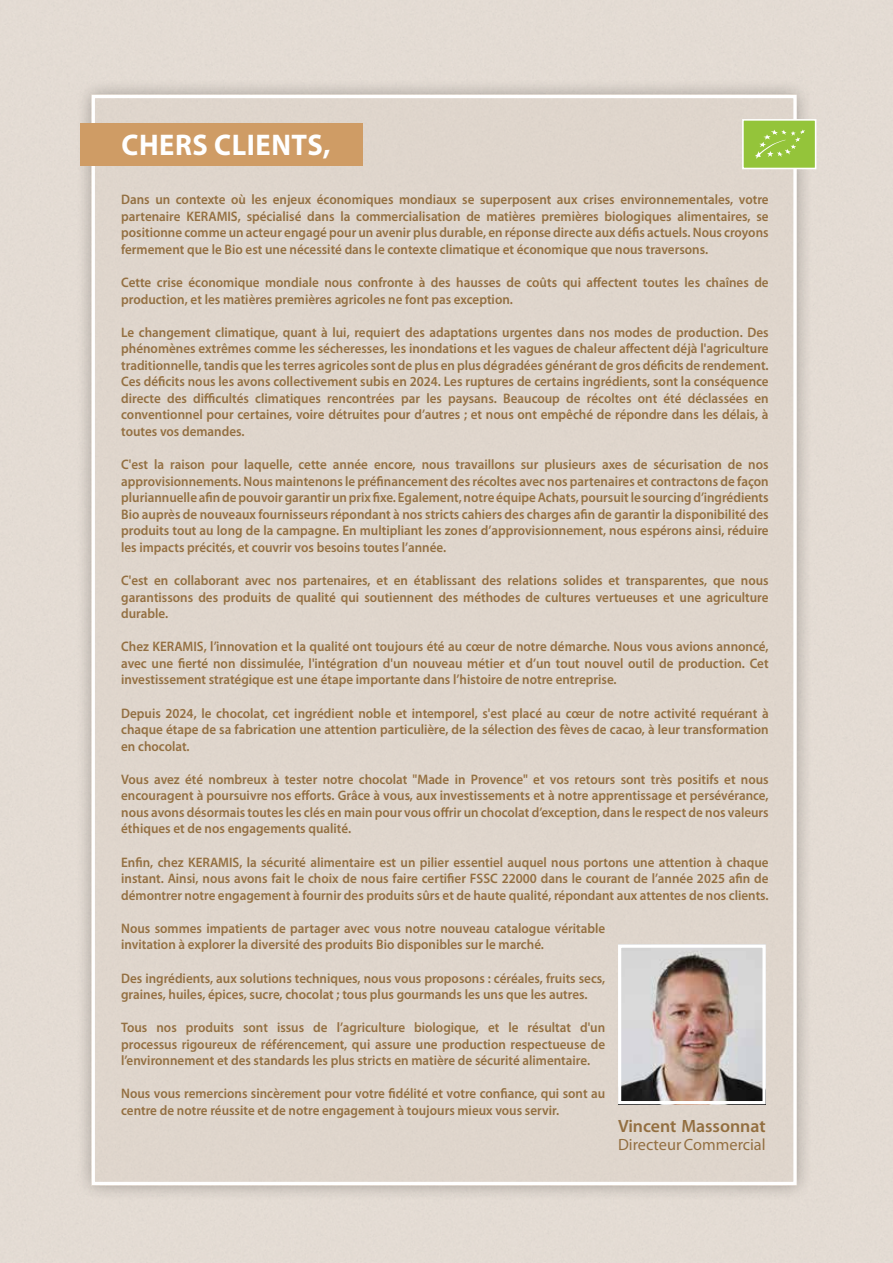
<style>
.page{position:relative;width:893px;height:1263px;background:#fff}
.page>*{position:absolute;margin:0;border:0;box-sizing:border-box;transform-origin:0 0}
.t1{font:700 30px "Myriad Pro";letter-spacing:.02em;color:#fff;scale:.95 1}
.t2{font:600 17.85px "Myriad Pro";color:#936f41}
.t3{font:16.35px "Myriad Pro";color:#936f41}
.t4{font:600 13.8px/16.5px "Myriad Pro";color:#936f41;text-align:justify;scale:.95 1}
</style>
<div class="page">
<div style="left:75px;top:78px;width:738px;height:1123px;background:#000;opacity:.6"></div>
<div style="left:96px;top:99px;width:697px;height:1082px;background:#dfd5cc"></div>
<div style="left:80px;top:124px;width:282px;height:42px;background:#cf9c65"></div>
<img style="left:622px;top:948px;width:140px;height:152px">
<div style="left:618px;top:944px;width:148px;height:160px;border:3px solid #fff"></div>
<div style="left:742px;top:119px;width:74px;height:50px;background:#94c43a;border:2px solid #fff"></div>
<svg style="left:755px;top:130px;width:50px;height:29px"></svg>
<h1 class="t1" style="left:121px;top:126px;width:222px">CHERS CLIENTS,</h1>
<p class="t4" style="left:121px;top:191px;width:683px">Dans un contexte où les enjeux économiques mondiaux se superposent aux crises environnementales, votre partenaire KERAMIS, spécialisé dans la commercialisation de matières premières biologiques alimentaires, se positionne comme un acteur engagé pour un avenir plus durable, en réponse directe aux défis actuels. Nous croyons fermement que le Bio est une nécessité dans le contexte climatique et économique que nous traversons.</p>
<p class="t4" style="left:121px;top:274px;width:683px">Cette crise économique mondiale nous confronte à des hausses de coûts qui affectent toutes les chaînes de production, et les matières premières agricoles ne font pas exception.</p>
<p class="t4" style="left:121px;top:323px;width:683px">Le changement climatique, quant à lui, requiert des adaptations urgentes dans nos modes de production. Des phénomènes extrêmes comme les sécheresses, les inondations et les vagues de chaleur affectent déjà l'agriculture traditionnelle, tandis que les terres agricoles sont de plus en plus dégradées générant de gros déficits de rendement.<br>Ces déficits nous les avons collectivement subis en 2024. Les ruptures de certains ingrédients, sont la conséquence directe des difficultés climatiques rencontrées par les paysans. Beaucoup de récoltes ont été déclassées en conventionnel pour certaines, voire détruites pour d’autres ; et nous ont empêché de répondre dans les délais, à toutes vos demandes.</p>
<p class="t4" style="left:121px;top:456px;width:683px">C'est la raison pour laquelle, cette année encore, nous travaillons sur plusieurs axes de sécurisation de nos approvisionnements. Nous maintenons le préfinancement des récoltes avec nos partenaires et contractons de façon pluriannuelle afin de pouvoir garantir un prix fixe. Egalement, notre équipe Achats, poursuit le sourcing d’ingrédients Bio auprès de nouveaux fournisseurs répondant à nos stricts cahiers des charges afin de garantir la disponibilité des produits tout au long de la campagne. En multipliant les zones d’approvisionnement, nous espérons ainsi, réduire les impacts précités, et couvrir vos besoins toutes l’année.</p>
<p class="t4" style="left:121px;top:572px;width:683px">C'est en collaborant avec nos partenaires, et en établissant des relations solides et transparentes, que nous garantissons des produits de qualité qui soutiennent des méthodes de cultures vertueuses et une agriculture durable.</p>
<p class="t4" style="left:121px;top:638px;width:683px">Chez KERAMIS, l’innovation et la qualité ont toujours été au cœur de notre démarche. Nous vous avions annoncé, avec une fierté non dissimulée, l'intégration d'un nouveau métier et d’un tout nouvel outil de production. Cet investissement stratégique est une étape importante dans l’histoire de notre entreprise.</p>
<p class="t4" style="left:121px;top:704px;width:683px">Depuis 2024, le chocolat, cet ingrédient noble et intemporel, s'est placé au cœur de notre activité requérant à chaque étape de sa fabrication une attention particulière, de la sélection des fèves de cacao, à leur transformation en chocolat.</p>
<p class="t4" style="left:121px;top:770px;width:683px">Vous avez été nombreux à tester notre chocolat "Made in Provence" et vos retours sont très positifs et nous encouragent à poursuivre nos efforts. Grâce à vous, aux investissements et à notre apprentissage et persévérance, nous avons désormais toutes les clés en main pour vous offrir un chocolat d’exception, dans le respect de nos valeurs éthiques et de nos engagements qualité.</p>
<p class="t4" style="left:121px;top:853px;width:683px">Enfin, chez KERAMIS, la sécurité alimentaire est un pilier essentiel auquel nous portons une attention à chaque instant. Ainsi, nous avons fait le choix de nous faire certifier FSSC 22000 dans le courant de l’année 2025 afin de démontrer notre engagement à fournir des produits sûrs et de haute qualité, répondant aux attentes de nos clients.</p>
<p class="t4" style="left:121px;top:920px;width:511px">Nous sommes impatients de partager avec vous notre nouveau catalogue véritable invitation à explorer la diversité des produits Bio disponibles sur le marché.</p>
<p class="t4" style="left:121px;top:969px;width:511px">Des ingrédients, aux solutions techniques, nous vous proposons : céréales, fruits secs, graines, huiles, épices, sucre, chocolat ; tous plus gourmands les uns que les autres.</p>
<p class="t4" style="left:121px;top:1019px;width:511px">Tous nos produits sont issus de l’agriculture biologique, et le résultat d'un processus rigoureux de référencement, qui assure une production respectueuse de l’environnement et des standards les plus stricts en matière de sécurité alimentaire.</p>
<p class="t4" style="left:121px;top:1085px;width:511px">Nous vous remercions sincèrement pour votre fidélité et votre confiance, qui sont au centre de notre réussite et de notre engagement à toujours mieux vous servir.</p>
<p class="t2" style="left:618px;top:1114px;width:149px">Vincent Massonnat</p>
<p class="t3" style="left:618px;top:1134px;width:149px">Directeur Commercial</p>
</div>
